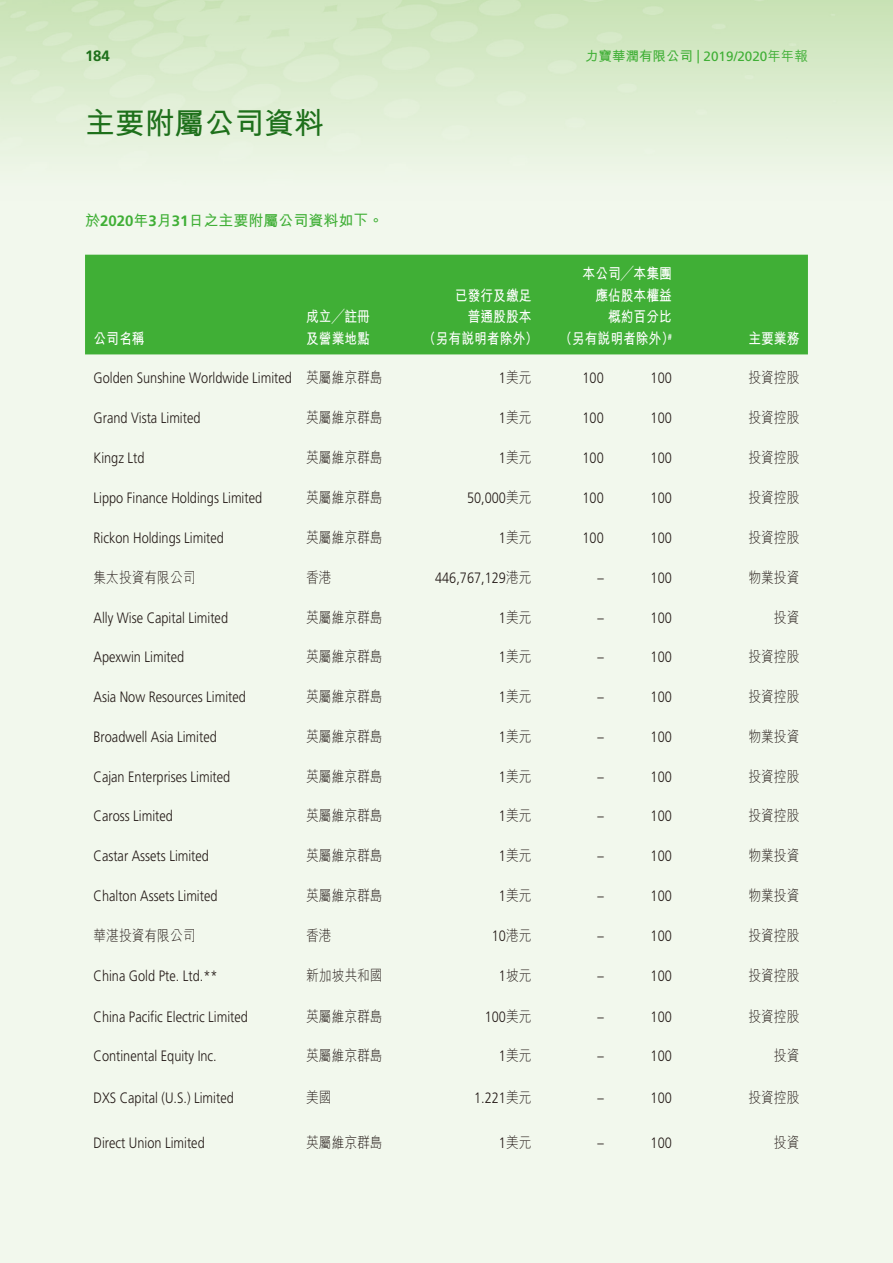
<style>
.page{position:relative;width:893px;height:1263px;background:#f2f8ed}
.page>*{position:absolute;margin:0;border:0;box-sizing:border-box;transform-origin:0 0}
.t1{font:30px "M Hei HK Bold E Ten B5 H";letter-spacing:-.005em;color:#1e701b}
.t2{font:300 15px "Frutiger LT Std";color:#231916;scale:.85 1}
.t3{font:15px "M Hei HK Light E Ten B5 H";color:#231916;scale:.85 1}
.t4{font:15px/21.8px "M Hei HK Bold E Ten B5 H";color:#fff;scale:.85 1}
.t5{font:15px "M Hei HK Bold E Ten B5 H";color:#40af36}
.t6{font:700 15px "Frutiger LT Std";color:#1e701b}
.t7{font:13.5px "Frutiger LT Std";color:#40af36}
.s1{font-family:"M Hei HK Bold E Ten B5 H"}
.s2{font-family:"M Hei HK Medium E Ten B5 H"}
.s3{font-family:"Frutiger LT Std";font-weight:700}
.s4{font-family:"M Hei HK Light E Ten B5 H";font-weight:400}
.s5{font-family:"Frutiger LT Std";font-weight:300}
</style>
<div class="page">
<div style="left:85px;top:255px;width:723px;height:99px;background:#40af36"></div>
<p class="t6" style="left:85px;top:49px;width:26px">184</p>
<p class="t7" style="left:585px;top:50px;width:224px"><span class="s1">力寶華潤有限公司</span> | 2019/2020<span class="s2">年年報</span></p>
<h1 class="t1" style="left:85px;top:111px;width:240px">主要附屬公司資料</h1>
<p class="t5" style="left:85px;top:215px;width:300px">於<span class="s3">2020</span>年<span class="s3">3</span>月<span class="s3">31</span>日之主要附屬公司資料如下。</p>
<p class="t4" style="left:94px;top:330px;width:61px">公司名稱</p>
<p class="t4" style="left:306px;top:308px;width:76px">成立╱註冊及營業地點</p>
<p class="t4" style="left:455px;top:286px;width:91px">已發行及繳足</p>
<p class="t4" style="left:468px;top:308px;width:76px">普通股股本</p>
<p class="t4" style="left:423px;top:330px;width:136px">（另有說明者除外）</p>
<p class="t4" style="left:559px;top:264px;width:136px;text-align:right">本公司╱本集團<br>應佔股本權益<br>概約百分比<br>（另有說明者除外）<sup>#</sup></p>
<p class="t4" style="left:748px;top:330px;width:61px">主要業務</p>
<p class="t2" style="left:94px;top:371px;width:342px">Golden Sunshine Worldwide Limited <span class="s4">英屬維京群島</span></p>
<p class="t3" style="left:499px;top:372px;width:40px"><span class="s5">1</span>美元</p>
<p class="t2" style="left:583px;top:371px;width:27px">100</p>
<p class="t2" style="left:651px;top:371px;width:27px">100</p>
<p class="t3" style="left:748px;top:372px;width:61px">投資控股</p>
<p class="t2" style="left:94px;top:411px;width:127px">Grand Vista Limited</p>
<p class="t3" style="left:306px;top:412px;width:91px">英屬維京群島</p>
<p class="t3" style="left:499px;top:412px;width:40px"><span class="s5">1</span>美元</p>
<p class="t2" style="left:583px;top:411px;width:27px">100</p>
<p class="t2" style="left:651px;top:411px;width:27px">100</p>
<p class="t3" style="left:748px;top:412px;width:61px">投資控股</p>
<p class="t2" style="left:94px;top:450px;width:61px">Kingz Ltd</p>
<p class="t3" style="left:306px;top:452px;width:91px">英屬維京群島</p>
<p class="t3" style="left:499px;top:452px;width:40px"><span class="s5">1</span>美元</p>
<p class="t2" style="left:583px;top:450px;width:27px">100</p>
<p class="t2" style="left:651px;top:450px;width:27px">100</p>
<p class="t3" style="left:748px;top:452px;width:62px">投資控股</p>
<p class="t2" style="left:94px;top:490px;width:200px">Lippo Finance Holdings Limited</p>
<p class="t3" style="left:306px;top:491px;width:91px">英屬維京群島</p>
<p class="t2" style="left:467px;top:490px;width:77px">50,000<span class="s4">美元</span></p>
<p class="t2" style="left:583px;top:490px;width:27px">100</p>
<p class="t2" style="left:651px;top:490px;width:27px">100</p>
<p class="t3" style="left:748px;top:491px;width:62px">投資控股</p>
<p class="t2" style="left:94px;top:531px;width:155px">Rickon Holdings Limited</p>
<p class="t3" style="left:306px;top:532px;width:91px">英屬維京群島</p>
<p class="t3" style="left:499px;top:532px;width:40px"><span class="s5">1</span>美元</p>
<p class="t2" style="left:583px;top:531px;width:27px">100</p>
<p class="t2" style="left:651px;top:531px;width:27px">100</p>
<p class="t3" style="left:748px;top:532px;width:61px">投資控股</p>
<p class="t3" style="left:94px;top:572px;width:122px">集太投資有限公司</p>
<p class="t3" style="left:306px;top:572px;width:31px">香港</p>
<p class="t2" style="left:435px;top:570px;width:115px">446,767,129<span class="s4">港元</span></p>
<p class="t2" style="left:597px;top:570px;width:9px">–</p>
<p class="t2" style="left:651px;top:570px;width:27px">100</p>
<p class="t3" style="left:748px;top:572px;width:61px">物業投資</p>
<p class="t2" style="left:94px;top:610px;width:160px">Ally Wise Capital Limited</p>
<p class="t3" style="left:306px;top:611px;width:91px">英屬維京群島</p>
<p class="t3" style="left:499px;top:611px;width:40px"><span class="s5">1</span>美元</p>
<p class="t2" style="left:597px;top:610px;width:9px">–</p>
<p class="t2" style="left:651px;top:610px;width:27px">100</p>
<p class="t3" style="left:774px;top:611px;width:31px">投資</p>
<p class="t2" style="left:94px;top:650px;width:108px">Apexwin Limited</p>
<p class="t3" style="left:306px;top:651px;width:91px">英屬維京群島</p>
<p class="t3" style="left:499px;top:651px;width:40px"><span class="s5">1</span>美元</p>
<p class="t2" style="left:597px;top:650px;width:9px">–</p>
<p class="t2" style="left:651px;top:650px;width:27px">100</p>
<p class="t3" style="left:748px;top:651px;width:62px">投資控股</p>
<p class="t2" style="left:94px;top:690px;width:181px">Asia Now Resources Limited</p>
<p class="t3" style="left:306px;top:691px;width:91px">英屬維京群島</p>
<p class="t3" style="left:499px;top:691px;width:40px"><span class="s5">1</span>美元</p>
<p class="t2" style="left:597px;top:690px;width:9px">–</p>
<p class="t2" style="left:651px;top:690px;width:27px">100</p>
<p class="t3" style="left:748px;top:691px;width:61px">投資控股</p>
<p class="t2" style="left:94px;top:729px;width:147px">Broadwell Asia Limited</p>
<p class="t3" style="left:306px;top:731px;width:91px">英屬維京群島</p>
<p class="t3" style="left:499px;top:731px;width:40px"><span class="s5">1</span>美元</p>
<p class="t2" style="left:597px;top:729px;width:9px">–</p>
<p class="t2" style="left:651px;top:729px;width:27px">100</p>
<p class="t3" style="left:748px;top:731px;width:61px">物業投資</p>
<p class="t2" style="left:94px;top:769px;width:162px">Cajan Enterprises Limited</p>
<p class="t3" style="left:306px;top:770px;width:91px">英屬維京群島</p>
<p class="t3" style="left:499px;top:770px;width:40px"><span class="s5">1</span>美元</p>
<p class="t2" style="left:597px;top:769px;width:9px">–</p>
<p class="t2" style="left:651px;top:769px;width:27px">100</p>
<p class="t3" style="left:748px;top:770px;width:61px">投資控股</p>
<p class="t2" style="left:94px;top:809px;width:95px">Caross Limited</p>
<p class="t3" style="left:306px;top:810px;width:91px">英屬維京群島</p>
<p class="t3" style="left:499px;top:810px;width:40px"><span class="s5">1</span>美元</p>
<p class="t2" style="left:597px;top:809px;width:9px">–</p>
<p class="t2" style="left:651px;top:809px;width:27px">100</p>
<p class="t3" style="left:748px;top:810px;width:62px">投資控股</p>
<p class="t2" style="left:94px;top:849px;width:137px">Castar Assets Limited</p>
<p class="t3" style="left:306px;top:850px;width:91px">英屬維京群島</p>
<p class="t3" style="left:499px;top:850px;width:40px"><span class="s5">1</span>美元</p>
<p class="t2" style="left:597px;top:849px;width:9px">–</p>
<p class="t2" style="left:651px;top:849px;width:27px">100</p>
<p class="t3" style="left:748px;top:850px;width:61px">物業投資</p>
<p class="t2" style="left:94px;top:888px;width:147px">Chalton Assets Limited</p>
<p class="t3" style="left:306px;top:890px;width:91px">英屬維京群島</p>
<p class="t3" style="left:499px;top:890px;width:40px"><span class="s5">1</span>美元</p>
<p class="t2" style="left:597px;top:888px;width:9px">–</p>
<p class="t2" style="left:651px;top:888px;width:27px">100</p>
<p class="t3" style="left:748px;top:890px;width:61px">物業投資</p>
<p class="t3" style="left:94px;top:929px;width:121px">華湛投資有限公司</p>
<p class="t3" style="left:306px;top:929px;width:31px">香港</p>
<p class="t2" style="left:492px;top:928px;width:48px">10<span class="s4">港元</span></p>
<p class="t2" style="left:597px;top:928px;width:9px">–</p>
<p class="t2" style="left:651px;top:928px;width:27px">100</p>
<p class="t3" style="left:748px;top:929px;width:61px">投資控股</p>
<p class="t2" style="left:94px;top:968px;width:147px">China Gold Pte. Ltd.**</p>
<p class="t3" style="left:306px;top:969px;width:91px">新加坡共和國</p>
<p class="t3" style="left:499px;top:969px;width:40px"><span class="s5">1</span>坡元</p>
<p class="t2" style="left:597px;top:968px;width:9px">–</p>
<p class="t2" style="left:651px;top:968px;width:27px">100</p>
<p class="t3" style="left:748px;top:969px;width:62px">投資控股</p>
<p class="t2" style="left:94px;top:1009px;width:183px">China Pacific Electric Limited</p>
<p class="t3" style="left:306px;top:1010px;width:91px">英屬維京群島</p>
<p class="t2" style="left:485px;top:1009px;width:57px">100<span class="s4">美元</span></p>
<p class="t2" style="left:597px;top:1009px;width:9px">–</p>
<p class="t2" style="left:651px;top:1009px;width:27px">100</p>
<p class="t3" style="left:748px;top:1010px;width:62px">投資控股</p>
<p class="t2" style="left:94px;top:1048px;width:147px">Continental Equity Inc.</p>
<p class="t3" style="left:306px;top:1049px;width:91px">英屬維京群島</p>
<p class="t3" style="left:499px;top:1049px;width:40px"><span class="s5">1</span>美元</p>
<p class="t2" style="left:597px;top:1048px;width:9px">–</p>
<p class="t2" style="left:651px;top:1048px;width:27px">100</p>
<p class="t3" style="left:774px;top:1049px;width:31px">投資</p>
<p class="t2" style="left:94px;top:1090px;width:167px">DXS Capital (U.S.) Limited</p>
<p class="t3" style="left:306px;top:1091px;width:31px">美國</p>
<p class="t2" style="left:474px;top:1090px;width:69px">1.221<span class="s4">美元</span></p>
<p class="t2" style="left:597px;top:1090px;width:9px">–</p>
<p class="t2" style="left:651px;top:1090px;width:27px">100</p>
<p class="t3" style="left:748px;top:1091px;width:61px">投資控股</p>
<p class="t2" style="left:94px;top:1135px;width:132px">Direct Union Limited</p>
<p class="t3" style="left:306px;top:1136px;width:91px">英屬維京群島</p>
<p class="t3" style="left:499px;top:1136px;width:40px"><span class="s5">1</span>美元</p>
<p class="t2" style="left:597px;top:1135px;width:9px">–</p>
<p class="t2" style="left:651px;top:1135px;width:27px">100</p>
<p class="t3" style="left:774px;top:1136px;width:31px">投資</p>
</div>
